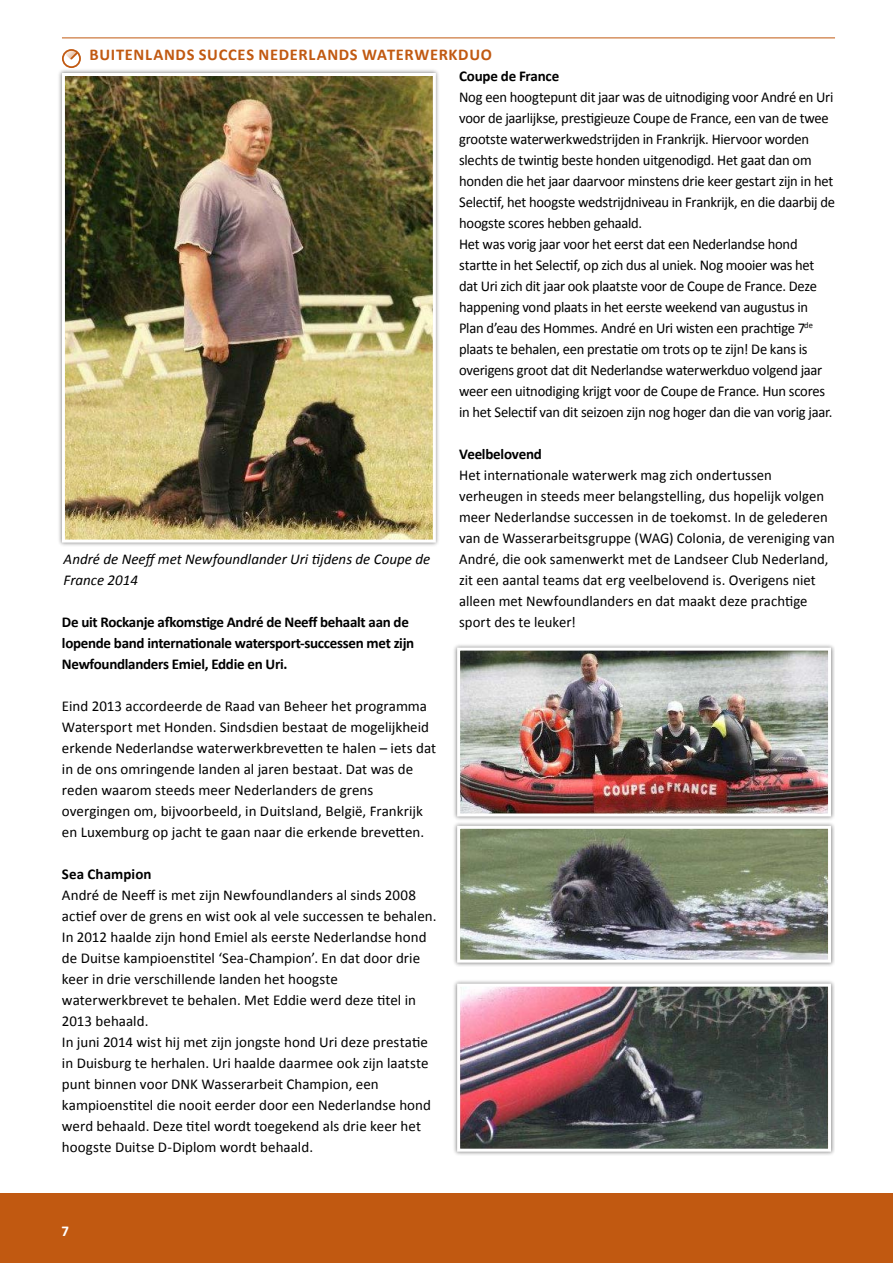
<style>
.page{position:relative;width:893px;height:1263px;background:#fff}
.page>*{position:absolute;margin:0;border:0;box-sizing:border-box;transform-origin:0 0}
.t1{font:700 16.5px "Calibri";letter-spacing:.04em;color:#c15911}
.t2{font:15px/21px "Calibri";color:#000}
.t3{font:700 15px/21px "Calibri";letter-spacing:-.02em;color:#000}
.t4{font:italic 15px/21px "Calibri";color:#000}
.t5{font:700 15px "Calibri";letter-spacing:.005em;color:#000}
.t6{font:700 15px "Calibri";color:#fff}
</style>
<div class="page">
<div style="left:0;top:1194px;width:893px;height:69px;background:#c15911"></div>
<hr style="left:62px;top:38px;width:773px;height:1px;background:#c15911">
<div style="left:62px;top:49px;width:19px;height:19px;border:2px solid #c15911;border-radius:50%"></div>
<svg style="left:64px;top:49px;width:16px;height:12px"></svg>
<div style="left:57px;top:68px;width:383px;height:479px;background:#000;opacity:.5"></div>
<img style="left:66px;top:77px;width:366px;height:462px">
<div style="left:62px;top:73px;width:374px;height:470px;border:3px solid #fff"></div>
<div style="left:452px;top:643px;width:383px;height:178px;background:#000;opacity:.5"></div>
<img style="left:461px;top:652px;width:366px;height:160px">
<div style="left:457px;top:648px;width:374px;height:168px;border:3px solid #fff"></div>
<div style="left:452px;top:821px;width:383px;height:146px;background:#000;opacity:.5"></div>
<img style="left:461px;top:830px;width:366px;height:129px">
<div style="left:457px;top:826px;width:374px;height:137px;border:3px solid #fff"></div>
<div style="left:452px;top:979px;width:383px;height:177px;background:#000;opacity:.5"></div>
<img style="left:461px;top:988px;width:366px;height:160px">
<div style="left:457px;top:984px;width:374px;height:168px;border:3px solid #fff"></div>
<p class="t1" style="left:90px;top:44px;width:404px">BUITENLANDS SUCCES NEDERLANDS WATERWERKDUO</p>
<p class="t4" style="left:64px;top:547px;width:368px">André de Neeff met Newfoundlander Uri tijdens de Coupe de<br>France 2014</p>
<p class="t3" style="left:62px;top:610px;width:354px">De uit Rockanje afkomstige André de Neeff behaalt aan de lopende band internationale watersport-successen met zijn<br>Newfoundlanders Emiel, Eddie en Uri.</p>
<p class="t2" style="left:62px;top:694px;width:376px">Eind 2013 accordeerde de Raad van Beheer het programma Watersport met Honden. Sindsdien bestaat de mogelijkheid erkende Nederlandse waterwerkbrevetten te halen – iets dat in de ons omringende landen al jaren bestaat. Dat was de reden waarom steeds meer Nederlanders de grens overgingen om, bijvoorbeeld, in Duitsland, België, Frankrijk en Luxemburg op jacht te gaan naar die erkende brevetten.</p>
<p class="t5" style="left:62px;top:864px;width:91px">Sea Champion</p>
<p class="t2" style="left:62px;top:883px;width:376px">André de Neeff is met zijn Newfoundlanders al sinds 2008 actief over de grens en wist ook al vele successen te behalen.<br>In 2012 haalde zijn hond Emiel als eerste Nederlandse hond de Duitse kampioenstitel ‘Sea-Champion’. En dat door drie keer in drie verschillende landen het hoogste waterwerkbrevet te behalen. Met Eddie werd deze titel in 2013 behaald.<br>In juni 2014 wist hij met zijn jongste hond Uri deze prestatie in Duisburg te herhalen. Uri haalde daarmee ook zijn laatste punt binnen voor DNK Wasserarbeit Champion, een kampioenstitel die nooit eerder door een Nederlandse hond werd behaald. Deze titel wordt toegekend als drie keer het hoogste Duitse D-Diplom wordt behaald.</p>
<p class="t3" style="left:459px;top:64px;width:102px">Coupe de France</p>
<p class="t2" style="left:459px;top:85px;width:377px">Nog een hoogtepunt dit jaar was de uitnodiging voor André en Uri voor de jaarlijkse, prestigieuze Coupe de France, een van de twee grootste waterwerkwedstrijden in Frankrijk. Hiervoor worden slechts de twintig beste honden uitgenodigd. Het gaat dan om honden die het jaar daarvoor minstens drie keer gestart zijn in het Selectif, het hoogste wedstrijdniveau in Frankrijk, en die daarbij de hoogste scores hebben gehaald.<br>Het was vorig jaar voor het eerst dat een Nederlandse hond startte in het Selectif, op zich dus al uniek. Nog mooier was het dat Uri zich dit jaar ook plaatste voor de Coupe de France. Deze happening vond plaats in het eerste weekend van augustus in Plan d’eau des Hommes. André en Uri wisten een prachtige 7<sup>de </sup>plaats te behalen, een prestatie om trots op te zijn! De kans is overigens groot dat dit Nederlandse waterwerkduo volgend jaar weer een uitnodiging krijgt voor de Coupe de France. Hun scores in het Selectif van dit seizoen zijn nog hoger dan die van vorig jaar.</p>
<p class="t3" style="left:459px;top:442px;width:84px">Veelbelovend</p>
<p class="t2" style="left:459px;top:463px;width:377px">Het internationale waterwerk mag zich ondertussen verheugen in steeds meer belangstelling, dus hopelijk volgen meer Nederlandse successen in de toekomst. In de gelederen van de Wasserarbeitsgruppe (WAG) Colonia, de vereniging van André, die ook samenwerkt met de Landseer Club Nederland, zit een aantal teams dat erg veelbelovend is. Overigens niet alleen met Newfoundlanders en dat maakt deze prachtige sport des te leuker!</p>
<p class="t6" style="left:62px;top:1221px;width:9px">7</p>
</div>
